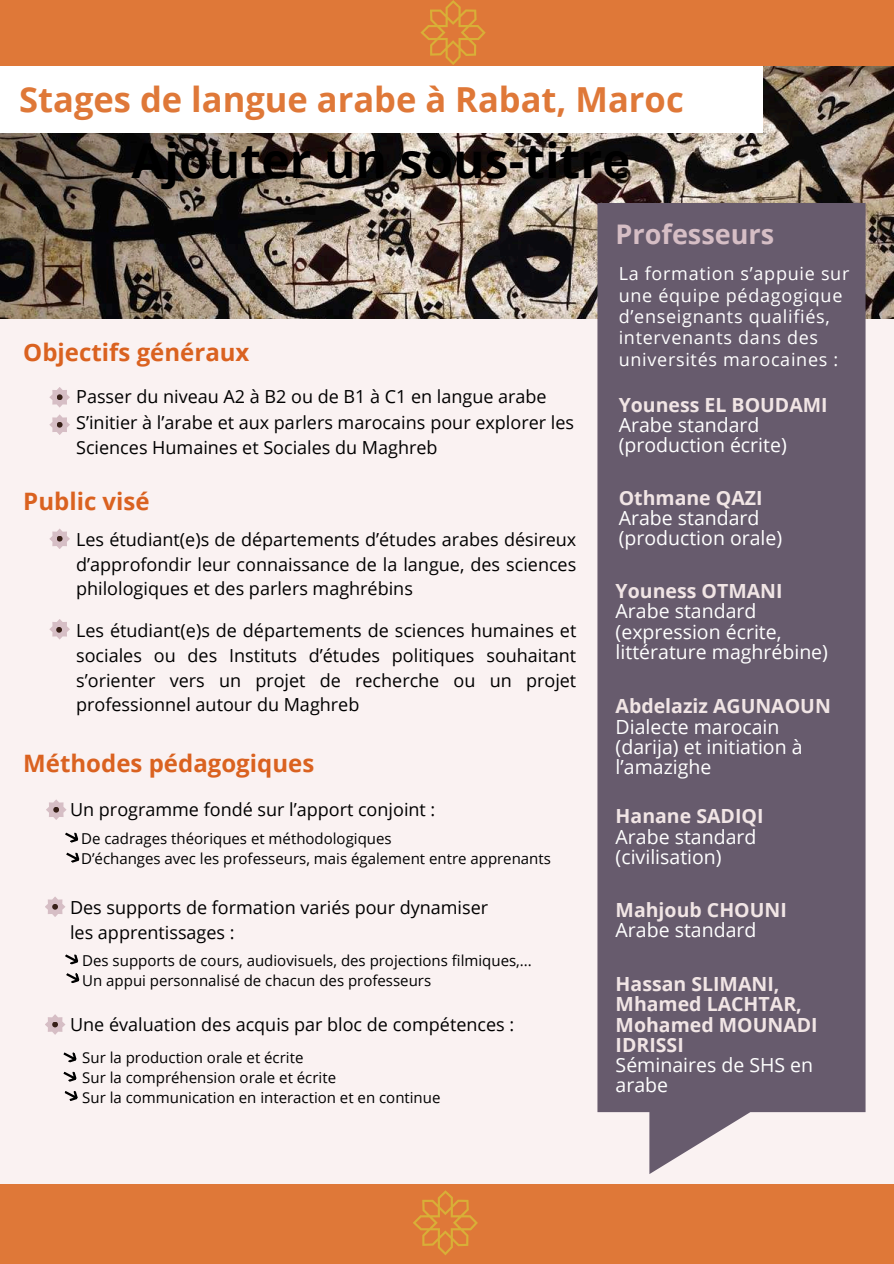
<style>
.page{position:relative;width:894px;height:1264px;background:#fff}
.page>*{position:absolute;margin:0;border:0;box-sizing:border-box;transform-origin:0 0}
.t1{font:700 48px "Open Sans";color:#000}
.t2{font:700 34.5px "Open Sans";color:#df7838}
.t3{font:700 27px "Open Sans";color:#d6bec5}
.t4{font:700 24px "Open Sans";color:#da6220}
.t5{font:19.5px/20.2px "Open Sans";color:#fff}
.t6{font:700 19.5px/20.2px "Open Sans";color:#f1e5e5}
.t7{font:18px/24.8px "Open Sans";color:#000}
.t8{font:18px/21.3px "Open Sans";letter-spacing:.04em;color:#fff}
.t9{font:15px/20.2px "Open Sans";color:#000}
</style>
<div class="page">
<div style="left:0;top:0;width:893px;height:80px;background:#df7838"></div>
<img style="left:0;top:66px;width:893px;height:253px">
<div style="left:0;top:66px;width:762px;height:66px;background:#fff"></div>
<div style="left:0;top:320px;width:893px;height:941px;background:#faf2f2"></div>
<div style="left:597px;top:203px;width:268px;height:971px;background:#675b6d"></div>
<svg style="left:65px;top:832px;width:15px;height:31px"></svg>
<svg style="left:49px;top:387px;width:21px;height:20px"></svg>
<svg style="left:49px;top:414px;width:21px;height:21px"></svg>
<svg style="left:49px;top:619px;width:21px;height:20px"></svg>
<svg style="left:49px;top:528px;width:21px;height:21px"></svg>
<svg style="left:46px;top:799px;width:21px;height:21px"></svg>
<svg style="left:45px;top:896px;width:20px;height:21px"></svg>
<svg style="left:65px;top:954px;width:15px;height:29px"></svg>
<svg style="left:45px;top:1014px;width:20px;height:20px"></svg>
<svg style="left:420px;top:0;width:65px;height:65px"></svg>
<div style="left:0;top:1184px;width:893px;height:79px;background:#df7838"></div>
<svg style="left:413px;top:1190px;width:65px;height:65px"></svg>
<svg style="left:63px;top:1052px;width:15px;height:49px"></svg>
<h2 class="t2" style="left:19px;top:75px;width:665px">Stages de langue arabe à Rabat, Maroc</h2>
<h1 class="t1" style="left:131px;top:127px;width:500px">Ajouter un sous-titre</h1>
<h3 class="t4" style="left:23px;top:335px;width:228px">Objectifs généraux</h3>
<p class="t7" style="left:76px;top:382px;width:499px;line-height:26.7px">Passer du niveau A2 à B2 ou de B1 à C1 en langue arabe<br>S’initier à l’arabe et aux parlers marocains pour explorer les</p>
<p class="t7" style="left:76px;top:435px;width:363px">Sciences Humaines et Sociales du Maghreb</p>
<h3 class="t4" style="left:23px;top:484px;width:128px">Public visé</h3>
<p class="t7" style="left:76px;top:526px;width:501px;text-align:justify">Les étudiant(e)s de départements d’études arabes désireux d’approfondir leur connaissance de la langue, des sciences philologiques et des parlers maghrébins</p>
<p class="t7" style="left:76px;top:618px;width:501px;text-align:justify">Les étudiant(e)s de départements de sciences humaines et sociales ou des Instituts d’études politiques souhaitant s’orienter vers un projet de recherche ou un projet professionnel autour du Maghreb</p>
<h3 class="t4" style="left:23px;top:746px;width:292px">Méthodes pédagogiques</h3>
<p class="t7" style="left:70px;top:797px;width:366px">Un programme fondé sur l’apport conjoint :</p>
<p class="t9" style="left:81px;top:828px;width:471px">De cadrages théoriques et méthodologiques<br>D’échanges avec les professeurs, mais également entre apprenants</p>
<p class="t7" style="left:70px;top:894px;width:419px">Des supports de formation variés pour dynamiser les apprentissages :</p>
<p class="t9" style="left:82px;top:949px;width:451px">Des supports de cours, audiovisuels, des projections filmiques,...<br>Un appui personnalisé de chacun des professeurs</p>
<p class="t7" style="left:70px;top:1012px;width:445px">Une évaluation des acquis par bloc de compétences :</p>
<p class="t9" style="left:82px;top:1046px;width:359px">Sur la production orale et écrite<br>Sur la compréhension orale et écrite<br>Sur la communication en interaction et en continue</p>
<h3 class="t3" style="left:615px;top:215px;width:160px">Professeurs</h3>
<p class="t8" style="left:618px;top:262px;width:232px">La formation s’appuie sur une équipe pédagogique d’enseignants qualifiés, intervenants dans des universités marocaines :</p>
<p class="t6" style="left:618px;top:394px;width:210px">Youness EL BOUDAMI</p>
<p class="t5" style="left:618px;top:414px;width:169px">Arabe standard (production écrite)</p>
<p class="t6" style="left:618px;top:487px;width:145px">Othmane QAZI</p>
<p class="t5" style="left:618px;top:507px;width:165px">Arabe standard (production orale)</p>
<p class="t6" style="left:615px;top:580px;width:168px">Youness OTMANI</p>
<p class="t5" style="left:615px;top:600px;width:214px">Arabe standard (expression écrite, littérature maghrébine)</p>
<p class="t6" style="left:615px;top:695px;width:217px">Abdelaziz AGUNAOUN</p>
<p class="t5" style="left:615px;top:716px;width:188px">Dialecte marocain (darija) et initiation à l’amazighe</p>
<p class="t6" style="left:615px;top:805px;width:149px">Hanane SADIQI</p>
<p class="t5" style="left:615px;top:826px;width:142px">Arabe standard (civilisation)</p>
<p class="t6" style="left:615px;top:899px;width:173px">Mahjoub CHOUNI</p>
<p class="t5" style="left:615px;top:919px;width:142px">Arabe standard</p>
<p class="t6" style="left:615px;top:973px;width:203px">Hassan SLIMANI,<br>Mhamed LACHTAR,<br>Mohamed MOUNADI<br>IDRISSI</p>
<p class="t5" style="left:615px;top:1054px;width:199px">Séminaires de SHS en arabe</p>
</div>
